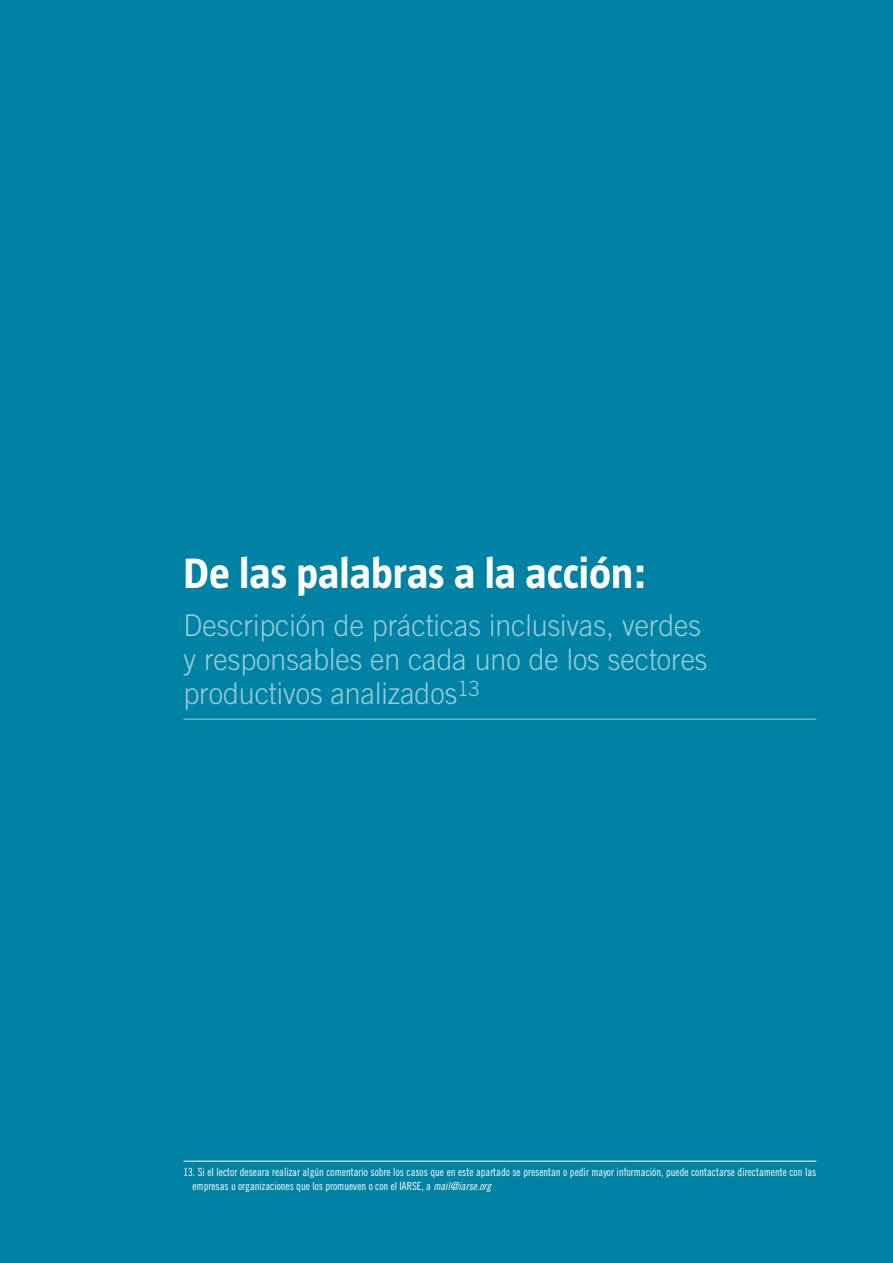
<style>
.page{position:relative;width:893px;height:1263px;background:#0082a4}
.page>*{position:absolute;margin:0;border:0;box-sizing:border-box;transform-origin:0 0}
.t1{font:700 43.5px "Taz";color:#fff}
.t2{font:300 30px/33.8px "Trade Gothic LT Std";color:#99cdda;scale:.95 1}
.t3{font:11.25px/13.5px "Trade Gothic LT Std Cn 18";color:#fff;scale:.95 1}
.s1{font-family:"Trade Gothic LT Std Cn 18 Obl"}
</style>
<div class="page">
<hr style="left:183px;top:719px;width:633px;height:1px;background:#99cdda">
<hr style="left:183px;top:1161px;width:633px;height:1px;background:#fff">
<h1 class="t1" style="left:183px;top:548px;width:465px">De las palabras a la acción:</h1>
<h2 class="t2" style="left:183px;top:608px;width:553px">Descripción de prácticas inclusivas, verdes y responsables en cada uno de los sectores productivos analizados<sup>13</sup></h2>
<p class="t3" style="left:192px;top:1165px;width:658px;text-indent:-9px">13. Si el lector deseara realizar algún comentario sobre los casos que en este apartado se presentan o pedir mayor información, puede contactarse directamente con las empresas u organizaciones que los promueven o con el IARSE, a <span class="s1">mail@iarse.org</span></p>
</div>
